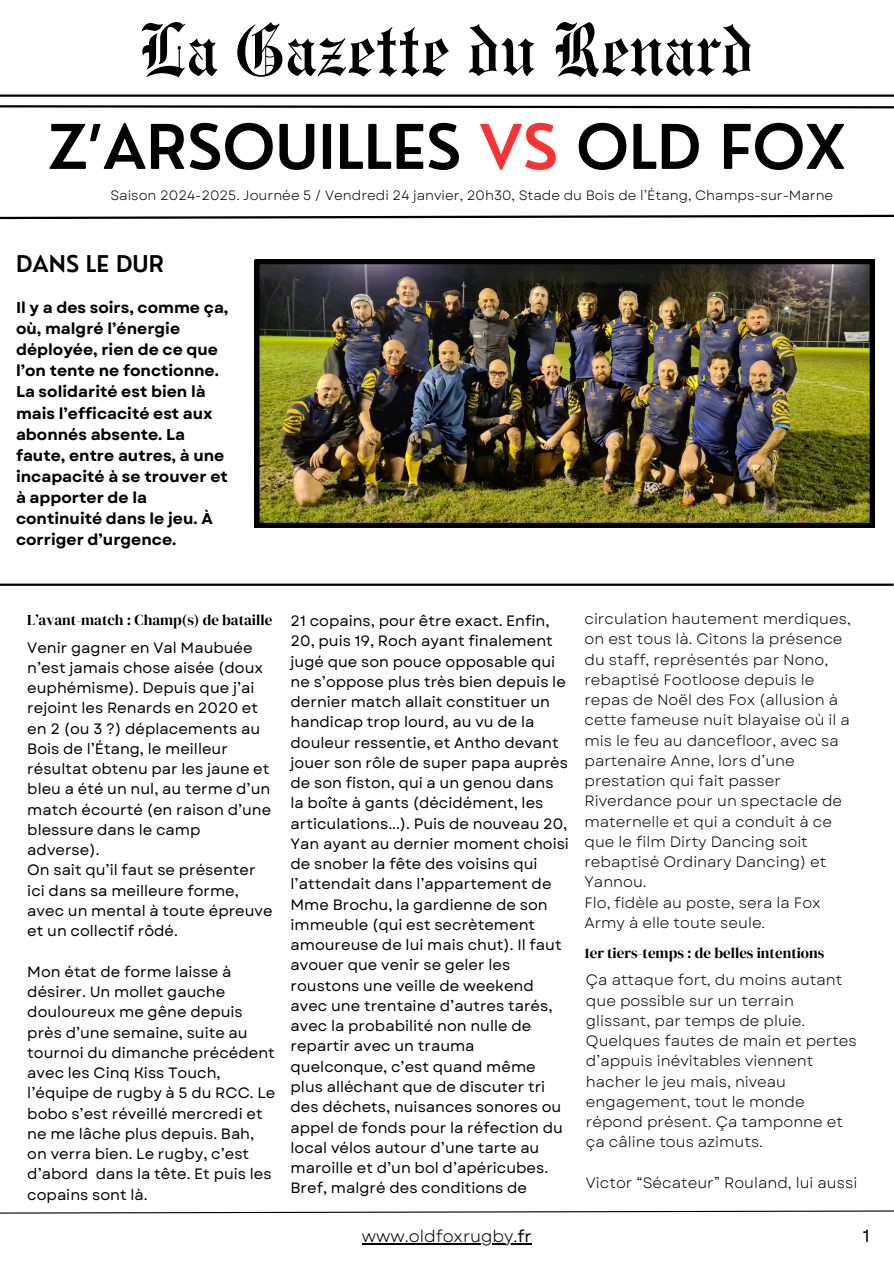
<style>
.page{position:relative;width:894px;height:1264px;background:#fff}
.page>*{position:absolute;margin:0;border:0;box-sizing:border-box;transform-origin:0 0}
.t1{font:75px "Engravers Old English BT";color:#000}
.t2{font:600 60px "Nourd";color:#000}
.t3{font:600 22.5px "Nourd";color:#000}
.t4{font:18px "Garet";color:#000}
.t5{font:16.65px "Garet";color:#000}
.t6{font:700 15.6px/21.1px "Garet";color:#000}
.t7{font:15px/20.2px "Garet";color:#000}
.t8{font:15px/20.2px "Garet";color:#000}
.t9{font:15px "DM Serif Display";color:#000}
.t10{font:13.5px "Garet";color:#000}
.s1{color:#ff3131}
.s2{font-style:inherit}
</style>
<div class="page">
<svg style="left:0;top:214px;width:893px;height:6px"></svg>
<svg style="left:0;top:1210px;width:893px;height:4px"></svg>
<hr style="left:0;top:583px;width:893px;height:3px;background:#000">
<hr style="left:0;top:94px;width:893px;height:3px;background:#000">
<svg style="left:0;top:105px;width:893px;height:4px"></svg>
<img style="left:255px;top:260px;width:619px;height:267px">
<hr style="left:361px;top:1242px;width:156px;height:2px;background:#000">
<svg style="left:517px;top:1243px;width:14px;height:1px"></svg>
<h1 class="t1" style="left:139px;top:6px;width:616px">La Gazette du Renard</h1>
<p class="t2" style="left:48px;top:109px;width:798px">Z’ARSOUILLES <span class="s1">VS</span> OLD FOX</p>
<p class="t10" style="left:110px;top:186px;width:724px">Saison 2024-2025. Journée 5 / Vendredi 24 janvier, 20h30, Stade du Bois de l’Étang, Champs-sur-Marne</p>
<p class="t3" style="left:16px;top:249px;width:149px">DANS LE DUR</p>
<p class="t6" style="left:16px;top:297px;width:214px">Il y a des soirs, comme ça, où, malgré l’énergie déployée, rien de ce que l’on tente ne fonctionne.<br>La solidarité est bien là mais l’efficacité est aux abonnés absente. La faute, entre autres, à une incapacité à se trouver et à apporter de la continuité dans le jeu. À corriger d’urgence.</p>
<p class="t9" style="left:27px;top:609px;width:246px">L’avant-match : Champ(s) de bataille</p>
<h5 class="t7" style="left:27px;top:637px;width:247px">Venir gagner en Val Maubuée n’est jamais chose aisée (doux euphémisme). Depuis que j’ai rejoint les Renards en 2020 et en 2 (ou 3 ?) déplacements au<br>Bois de l’Étang, le meilleur résultat obtenu par les jaune et bleu a été un nul, au terme d’un match écourté (en raison d’une blessure dans le camp adverse).<br>On sait qu’il faut se présenter ici dans sa meilleure forme, avec un mental à toute épreuve et un collectif rôdé.</h5>
<h5 class="t7" style="left:27px;top:961px;width:250px">Mon état de forme laisse à désirer. Un mollet gauche douloureux me gêne depuis près d’une semaine, suite au tournoi du dimanche précédent avec les Cinq Kiss Touch, l’équipe de rugby à 5 du RCC. Le bobo s’est réveillé mercredi et ne me lâche plus depuis. Bah, on verra bien. Le rugby, c’est d’abord dans la tête. Et puis les copains sont là.</h5>
<h3 class="t7" style="left:290px;top:610px;width:280px">21 copains, pour être exact. Enfin,<br>20, puis 19, Roch ayant finalement jugé que son pouce opposable qui ne s’oppose plus très bien depuis le dernier match allait constituer un handicap trop lourd, au vu de la douleur ressentie, et Antho devant jouer son rôle de super papa auprès de son fiston, qui a un genou dans la boîte à gants (décidément, les articulations...). Puis de nouveau 20,<br>Yan ayant au dernier moment choisi de snober la fête des voisins qui l’attendait dans l’appartement de<br>Mme Brochu, la gardienne de son immeuble (qui est secrètement amoureuse de lui mais chut). Il faut avouer que venir se geler les roustons une veille de weekend avec une trentaine d’autres tarés, avec la probabilité non nulle de repartir avec un trauma quelconque, c’est quand même plus alléchant que de discuter tri des déchets, nuisances sonores ou appel de fonds pour la réfection du local vélos autour d’une tarte au maroille et d’un bol d’apéricubes.<br>Bref, malgré des conditions de</h3>
<h4 class="t8" style="left:584px;top:609px;width:268px">circulation hautement merdiques, on est tous là. Citons la présence du staff, représentés par Nono, rebaptisé Footloose depuis le repas de Noël des Fox (allusion à cette fameuse nuit blayaise où il a mis le feu au dancefloor, avec sa partenaire Anne, lors d’une prestation qui fait passer<br>Riverdance pour un spectacle de maternelle et qui a conduit à ce que le film Dirty Dancing soit rebaptisé Ordinary Dancing) et<br>Yannou.<br>Flo, fidèle au poste, sera la Fox<br>Army à elle toute seule.</h4>
<h5 class="t9" style="left:584px;top:942px;width:241px">1er tiers-temps : de belles intentions</h5>
<h5 class="t8" style="left:585px;top:970px;width:272px">Ça attaque fort, du moins autant que possible sur un terrain glissant, par temps de pluie.<br>Quelques fautes de main et pertes d’appuis inévitables viennent hacher le jeu mais, niveau engagement, tout le monde répond présent. Ça tamponne et ça câline tous azimuts.</h5>
<h5 class="t8" style="left:585px;top:1172px;width:273px">Victor “Sécateur” Rouland, lui aussi</h5>
<h2 class="t5" style="left:361px;top:1224px;width:171px">www.oldfoxrugby.<span class="s2">fr</span></h2>
<p class="t4" style="left:862px;top:1222px;width:8px">1</p>
</div>
